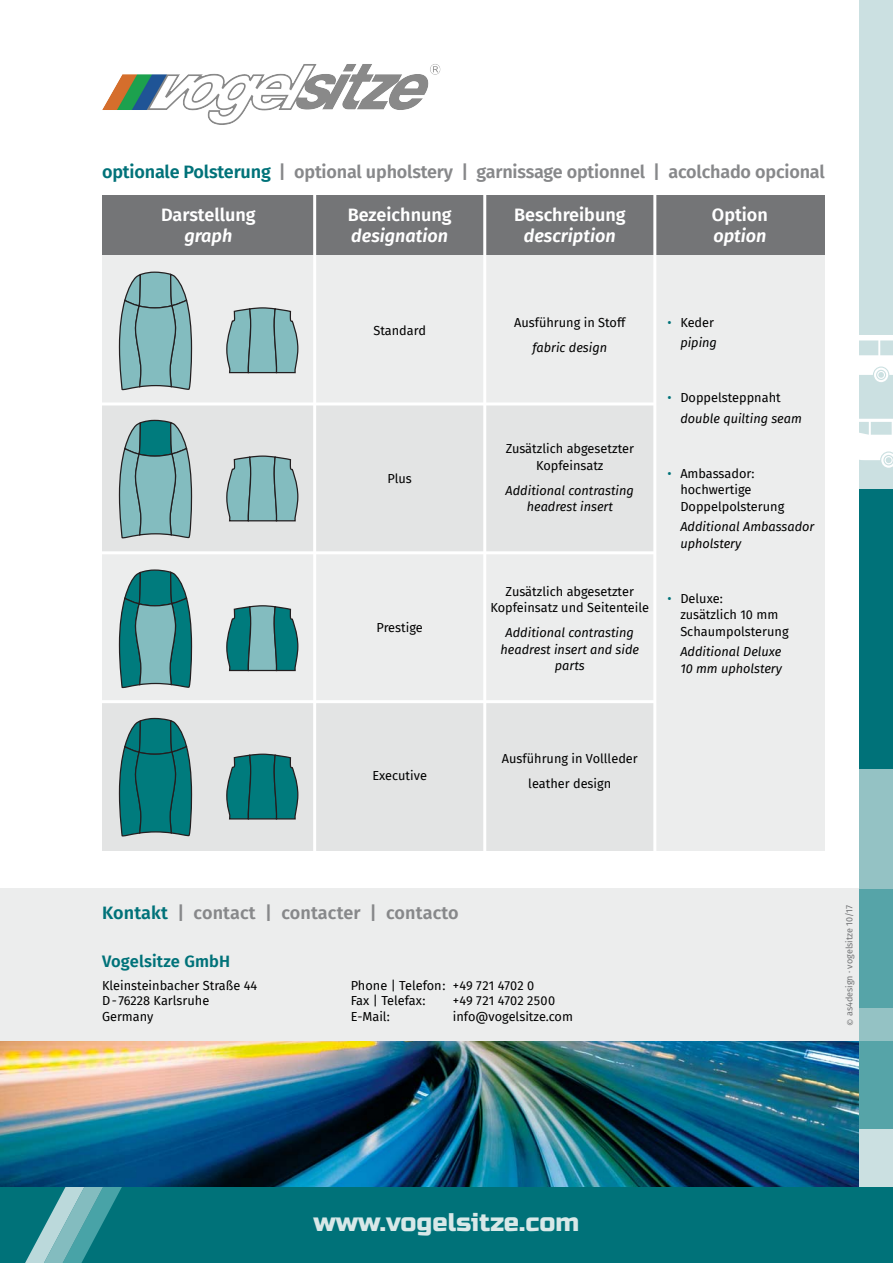
<style>
.page{position:relative;width:893px;height:1263px;background:#fff}
.page>*{position:absolute;margin:0;border:0;box-sizing:border-box;transform-origin:0 0}
.t1{font:25.5px "Russo One";color:#d8e8e8}
.t2{font:600 18px "Fira Sans";letter-spacing:-.01em;color:#87888a}
.t3{font:600 18px "Fira Sans";color:#fff}
.t4{font:600 18px "Fira Sans";letter-spacing:.01em;color:#87888a}
.t5{font:italic 600 18px "Fira Sans";color:#fff}
.t6{font:600 16.5px "Fira Sans";letter-spacing:.01em;color:#007279}
.t7{font:12.75px/16.5px "Fira Sans";color:#000}
.t8{font:italic 12.75px/16.5px "Fira Sans";color:#000}
.t9{font:12.75px "Fira Sans";letter-spacing:.02em;color:#000}
.t10{font:9px "Fira Sans";color:#747577}
.s1{color:#007279}
.s2{font-style:normal;color:#007279}
.s3{font-style:normal}
</style>
<div class="page">
<div style="left:0;top:889px;width:893px;height:374px;background:#eceded"></div>
<div style="left:0;top:1186px;width:893px;height:77px;background:#007279"></div>
<div style="left:859px;top:0;width:34px;height:489px;background:#cbe0e1"></div>
<div style="left:859px;top:1129px;width:34px;height:57px;background:#cbe0e1"></div>
<div style="left:859px;top:982px;width:34px;height:147px;background:#94c2c4"></div>
<div style="left:859px;top:489px;width:34px;height:282px;background:#007279"></div>
<div style="left:859px;top:889px;width:34px;height:119px;background:#56a4a8"></div>
<div style="left:859px;top:1042px;width:34px;height:87px;background:#56a4a8"></div>
<div style="left:859px;top:770px;width:34px;height:119px;background:#94c2c4"></div>
<div style="left:102px;top:196px;width:723px;height:654px;background:#eceded"></div>
<div style="left:102px;top:404px;width:552px;height:149px;background:#e3e4e4"></div>
<div style="left:102px;top:702px;width:552px;height:148px;background:#e3e4e4"></div>
<div style="left:102px;top:196px;width:723px;height:59px;background:#747577"></div>
<svg style="left:859px;top:419px;width:34px;height:49px"></svg>
<svg style="left:859px;top:335px;width:34px;height:47px"></svg>
<svg style="left:0;top:1186px;width:177px;height:77px"></svg>
<img style="left:0;top:1042px;width:859px;height:144px">
<svg style="left:119px;top:272px;width:74px;height:118px"></svg>
<svg style="left:226px;top:307px;width:73px;height:67px"></svg>
<svg style="left:118px;top:419px;width:75px;height:119px"></svg>
<svg style="left:226px;top:455px;width:73px;height:67px"></svg>
<svg style="left:118px;top:569px;width:75px;height:119px"></svg>
<svg style="left:226px;top:605px;width:73px;height:67px"></svg>
<svg style="left:118px;top:717px;width:75px;height:119px"></svg>
<svg style="left:226px;top:753px;width:73px;height:67px"></svg>
<hr style="left:100px;top:402px;width:555px;height:3px;background:#fff">
<hr style="left:100px;top:551px;width:555px;height:3px;background:#fff">
<hr style="left:100px;top:700px;width:555px;height:3px;background:#fff">
<hr style="left:313px;top:191px;width:3px;height:664px;background:#fff">
<hr style="left:483px;top:191px;width:3px;height:664px;background:#fff">
<hr style="left:653px;top:191px;width:3px;height:664px;background:#fff">
<img style="left:102px;top:64px;width:339px;height:61px">
<h2 class="t2" style="left:102px;top:157px;width:724px"><span class="s1">optionale Polsterung</span> | optional upholstery | garnissage optionnel | acolchado opcional</h2>
<h2 class="t3" style="left:161px;top:200px;width:96px">Darstellung</h2>
<h2 class="t5" style="left:184px;top:221px;width:49px">graph</h2>
<h2 class="t3" style="left:348px;top:200px;width:105px">Bezeichnung</h2>
<h2 class="t5" style="left:351px;top:221px;width:98px">designation</h2>
<p class="t7" style="left:373px;top:322px;width:54px">Standard</p>
<p class="t7" style="left:387px;top:470px;width:26px">Plus</p>
<p class="t7" style="left:377px;top:619px;width:48px">Prestige</p>
<p class="t7" style="left:372px;top:767px;width:56px">Executive</p>
<h2 class="t3" style="left:514px;top:200px;width:113px">Beschreibung</h2>
<h2 class="t5" style="left:524px;top:221px;width:93px">description</h2>
<h2 class="t3" style="left:712px;top:200px;width:58px">Option</h2>
<h2 class="t5" style="left:713px;top:221px;width:55px">option</h2>
<p class="t7" style="left:514px;top:314px;width:113px">Ausführung in Stoff</p>
<p class="t8" style="left:532px;top:339px;width:76px">fabric design</p>
<p class="t7" style="left:506px;top:440px;width:130px;text-align:center">Zusätzlich abgesetzter<br>Kopfeinsatz</p>
<p class="t8" style="left:506px;top:482px;width:130px;text-align:center">Additional contrasting headrest insert</p>
<p class="t7" style="left:490px;top:583px;width:160px;text-align:center">Zusätzlich abgesetzter<br>Kopfeinsatz und Seitenteile</p>
<p class="t8" style="left:500px;top:624px;width:140px;text-align:center">Additional contrasting headrest insert and side parts</p>
<p class="t8" style="left:668px;top:311px;width:51px;line-height:20.7px;text-align:right"><span class="s2">•</span> <span class="s3">Keder </span>piping</p>
<p class="t8" style="left:680px;top:387px;width:123px;line-height:20.7px;text-indent:-13px"><span class="s2">•</span> <span class="s3">Doppelsteppnaht </span>double quilting seam</p>
<p class="t7" style="left:680px;top:465px;width:106px;text-indent:-13px"><span class="s1">•</span> Ambassador: hochwertige<br>Doppelpolsterung</p>
<p class="t8" style="left:680px;top:518px;width:136px">Additional Ambassador upholstery</p>
<p class="t7" style="left:680px;top:590px;width:110px;text-indent:-13px"><span class="s1">•</span> Deluxe:<br>zusätzlich 10 mm<br>Schaumpolsterung</p>
<p class="t8" style="left:680px;top:643px;width:103px">Additional Deluxe<br>10 mm upholstery</p>
<p class="t7" style="left:502px;top:746px;width:137px;line-height:25px;text-align:center">Ausführung in Vollleder leather design</p>
<h2 class="t4" style="left:102px;top:897px;width:358px"><span class="s1">Kontakt</span> | contact | contacter | contacto</h2>
<p class="t6" style="left:102px;top:948px;width:130px">Vogelsitze GmbH</p>
<p class="t7" style="left:102px;top:977px;width:157px;line-height:15.3px">Kleinsteinbacher Straße 44<br>D - 76228 Karlsruhe<br>Germany</p>
<p class="t7" style="left:351px;top:977px;width:185px;line-height:15.3px">Phone | Telefon : +49 721 4702 0<br>Fax | Telefax :</p>
<p class="t9" style="left:453px;top:991px;width:104px">+49 721 4702 2500</p>
<p class="t7" style="left:351px;top:1007px;width:41px">E-Mail:</p>
<p class="t7" style="left:453px;top:1007px;width:122px">info@vogelsitze.com</p>
<p class="t10" style="left:842px;top:1026px;width:123px;rotate:-90deg">© as4design · vogelsitze 10/17</p>
<h1 class="t1" style="left:313px;top:1208px;width:267px">www.vogelsitze.com</h1>
</div>
